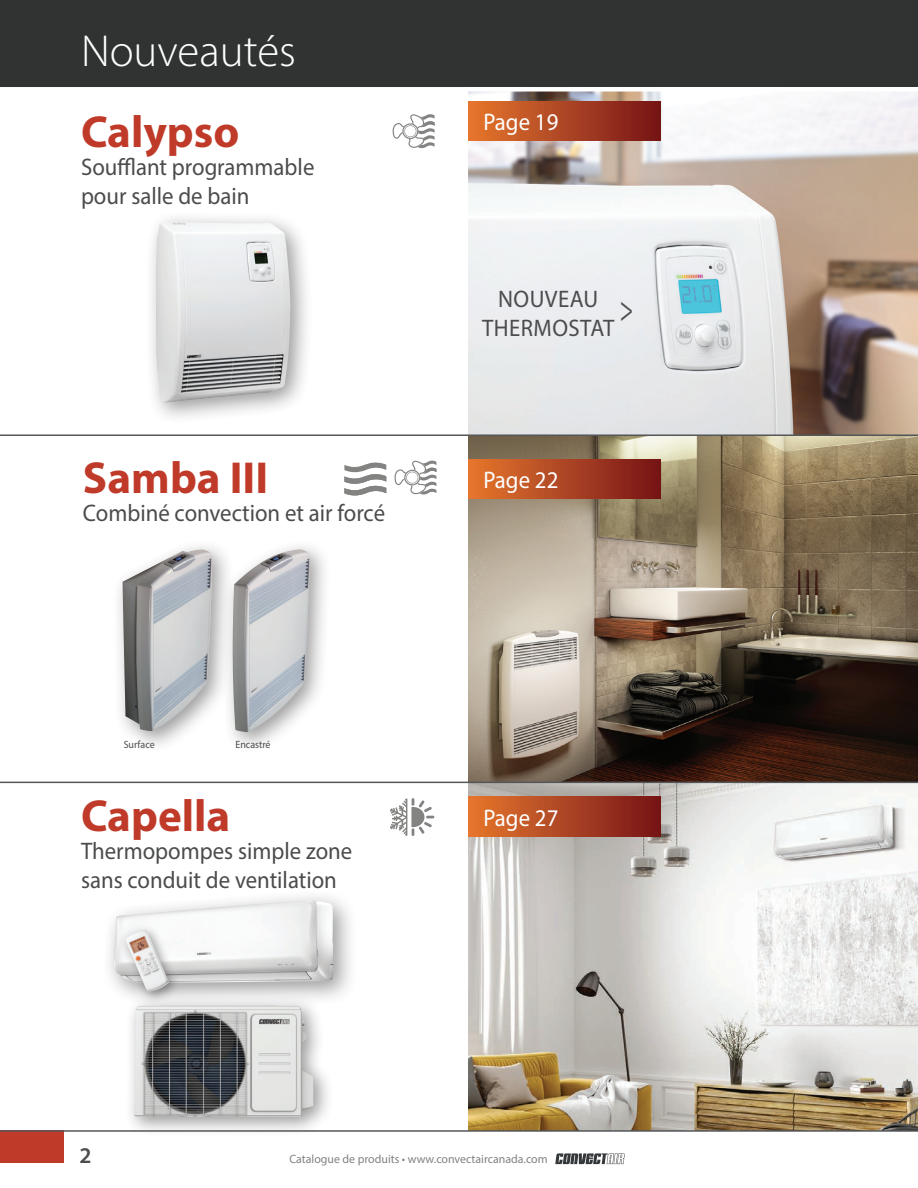
<style>
.page{position:relative;width:918px;height:1188px;background:#fff}
.page>*{position:absolute;margin:0;border:0;box-sizing:border-box;transform-origin:0 0}
.t1{font:700 45px "Myriad Pro";color:#c03a29}
.t2{font:300 45px "Myriad Pro";color:#fff}
.t3{font:24px/28.5px "Myriad Pro";color:#4b4c4d;scale:.95 1}
.t4{font:24px "Myriad Pro";color:#fff;scale:.95 1}
.t5{font:24px/28.5px "Myriad Pro";letter-spacing:.02em;color:#4b4c4d;scale:.95 1}
.t6{font:600 22.5px "Myriad Pro";color:#4b4c4d}
.t7{font:12px "Myriad Pro";color:#808285}
.t8{font:10.5px "Myriad Pro";color:#4b4c4d;scale:.95 1}
</style>
<div class="page">
<svg style="left:555px;top:1153px;width:70px;height:11px"></svg>
<div style="left:0;top:1130px;width:63px;height:33px;background:#c03a29"></div>
<div style="left:0;top:0;width:918px;height:89px;background:#313232"></div>
<img style="left:468px;top:92px;width:450px;height:1038px">
<div style="left:101px;top:888px;width:257px;height:120px;background:#231f20;opacity:.45"></div>
<img style="left:114px;top:900px;width:220px;height:83px">
<div style="left:124px;top:995px;width:210px;height:142px;background:#231f20;opacity:.45"></div>
<img style="left:134px;top:1006px;width:179px;height:111px">
<div style="left:119px;top:924px;width:62px;height:81px;background:#231f20;opacity:.45"></div>
<svg style="left:390px;top:798px;width:44px;height:38px"></svg>
<div style="left:111px;top:538px;width:124px;height:215px;background:#231f20;opacity:.45"></div>
<img style="left:168px;top:549px;width:33px;height:9px">
<div style="left:221px;top:538px;width:111px;height:216px;background:#231f20;opacity:.45"></div>
<img style="left:259px;top:549px;width:39px;height:15px">
<svg style="left:395px;top:461px;width:41px;height:34px"></svg>
<svg style="left:344px;top:463px;width:42px;height:32px"></svg>
<hr style="left:0;top:434px;width:918px;height:2px;background:#54565a">
<hr style="left:0;top:782px;width:918px;height:1px;background:#54565a">
<hr style="left:0;top:1130px;width:918px;height:2px;background:#54565a">
<img style="left:468px;top:459px;width:193px;height:40px">
<img style="left:468px;top:797px;width:193px;height:40px">
<img style="left:468px;top:101px;width:193px;height:40px">
<div style="left:0;top:87px;width:918px;height:5px;background:#fff"></div>
<div style="left:144px;top:210px;width:170px;height:215px;background:#231f20;opacity:.45"></div>
<img style="left:156px;top:222px;width:120px;height:181px">
<svg style="left:393px;top:114px;width:42px;height:34px"></svg>
<h1 class="t2" style="left:81px;top:24px;width:216px">Nouveautés</h1>
<h1 class="t1" style="left:81px;top:102px;width:160px">Calypso</h1>
<p class="t3" style="left:81px;top:153px;width:247px">Soufflant programmable pour salle de bain</p>
<h1 class="t1" style="left:83px;top:448px;width:187px">Samba III</h1>
<p class="t3" style="left:83px;top:499px;width:320px">Combiné convection et air forcé</p>
<p class="t8" style="left:124px;top:738px;width:34px">Surface</p>
<p class="t8" style="left:235px;top:738px;width:38px">Encastré</p>
<h1 class="t1" style="left:81px;top:786px;width:151px">Capella</h1>
<p class="t3" style="left:81px;top:837px;width:287px">Thermopompes simple zone sans conduit de ventilation</p>
<p class="t4" style="left:483px;top:107px;width:80px">Page 19</p>
<p class="t5" style="left:482px;top:285px;width:161px;text-indent:16px">NOUVEAU<br>THERMOSTAT <sup>&gt;</sup></p>
<p class="t4" style="left:483px;top:465px;width:80px">Page 22</p>
<p class="t4" style="left:483px;top:803px;width:80px">Page 27</p>
<p class="t6" style="left:79px;top:1141px;width:14px">2</p>
<p class="t7" style="left:289px;top:1151px;width:260px">Catalogue de produits • www.convectaircanada.com</p>
</div>
